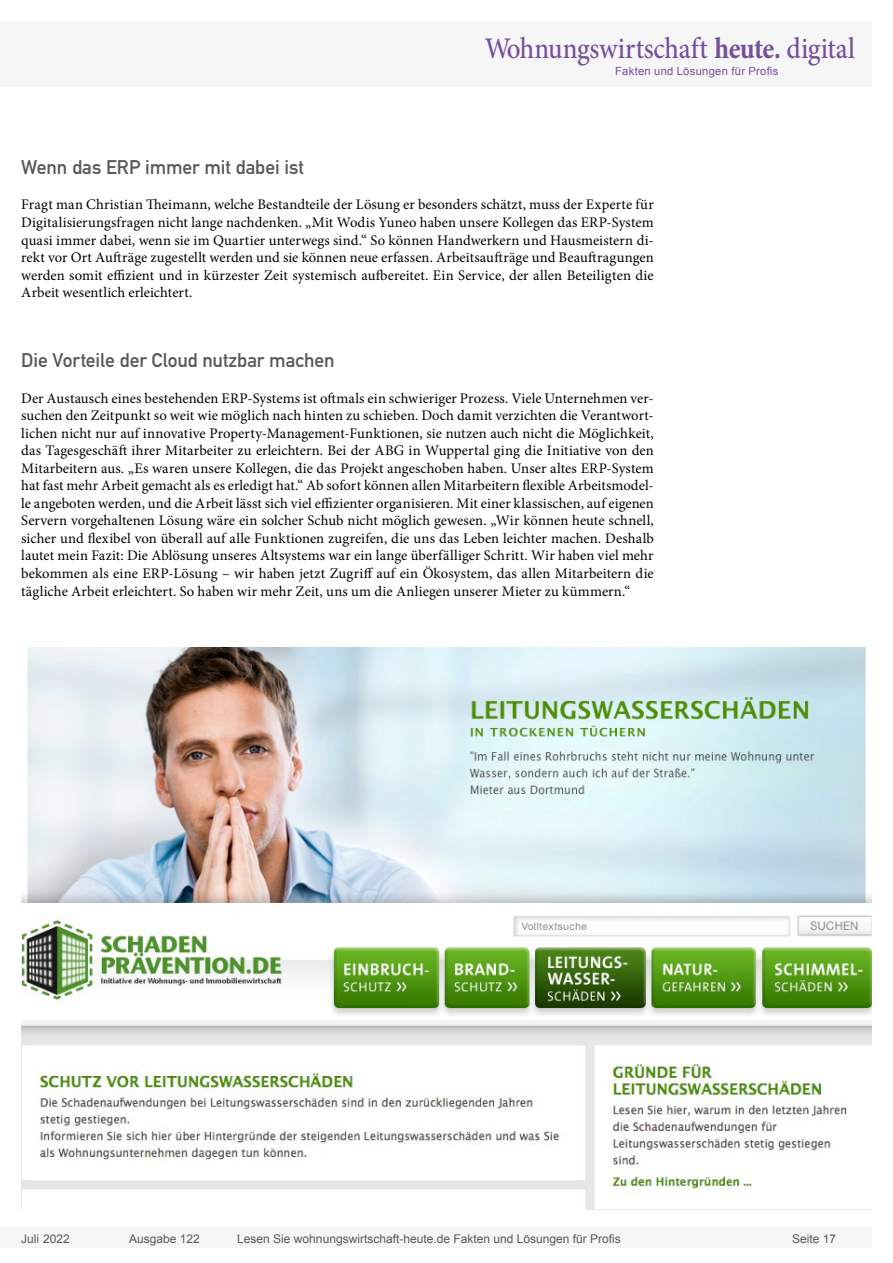
<style>
.page{position:relative;width:893px;height:1263px;background:#fff}
.page>*{position:absolute;margin:0;border:0;box-sizing:border-box;transform-origin:0 0}
.t1{font:500 30px "Minion Pro";letter-spacing:-.005em;color:#76509c;scale:.9 1}
.Überschrift_Grau{font:19.5px "DIN Mittelschrift";letter-spacing:-.005em;color:#595959}
.Fließtext_erste_Zeil{font:14.7px/17.5px "Minion Pro";letter-spacing:.005em;color:#000;text-align:justify}
.t2{font:12px "Arial";color:#595959}
.t3{font:11.25px "Arial";letter-spacing:.025em;color:#76509c}
.s1{font-weight:700}
</style>
<div class="page">
<div style="left:0;top:1227px;width:872px;height:20px;background:#f6f6f6"></div>
<div style="left:0;top:21px;width:872px;height:66px;background:#f6f6f6"></div>
<img style="left:21px;top:647px;width:851px;height:563px">
<h1 class="t1" style="left:485px;top:28px;width:413px">Wohnungswirtschaft <span class="s1">heute.</span> digital</h1>
<p class="t3" style="left:615px;top:63px;width:165px">Fakten und Lösungen für Profis</p>
<p class="Überschrift_Grau" style="left:21px;top:156px;width:284px">Wenn das ERP immer mit dabei ist</p>
<p class="Fließtext_erste_Zeil" style="left:21px;top:196px;width:634px">Fragt man Christian Theimann, welche Bestandteile der Lösung er besonders schätzt, muss der Experte für Digitalisierungsfragen nicht lange nachdenken. „Mit Wodis Yuneo haben unsere Kollegen das ERP-System quasi immer dabei, wenn sie im Quartier unterwegs sind.“ So können Handwerkern und Hausmeistern di&shy;rekt vor Ort Aufträge zugestellt werden und sie können neue erfassen. Arbeitsaufträge und Beauftragungen werden somit effizient und in kürzester Zeit systemisch aufbereitet. Ein Service, der allen Beteiligten die Arbeit wesentlich erleichtert.</p>
<p class="Überschrift_Grau" style="left:21px;top:349px;width:315px">Die Vorteile der Cloud nutzbar machen</p>
<p class="Fließtext_erste_Zeil" style="left:21px;top:389px;width:634px">Der Austausch eines bestehenden ERP-Systems ist oftmals ein schwieriger Prozess. Viele Unternehmen ver&shy;suchen den Zeitpunkt so weit wie möglich nach hinten zu schieben. Doch damit verzichten die Verantwort&shy;lichen nicht nur auf innovative Property-Management-Funktionen, sie nutzen auch nicht die Möglichkeit, das Tagesgeschäft ihrer Mitarbeiter zu erleichtern. Bei der ABG in Wuppertal ging die Initiative von den Mitarbeitern aus. „Es waren unsere Kollegen, die das Projekt angeschoben haben. Unser altes ERP-System hat fast mehr Arbeit gemacht als es erledigt hat.“ Ab sofort können allen Mitarbeitern flexible Arbeitsmodel&shy;le angeboten werden, und die Arbeit lässt sich viel effizienter organisieren. Mit einer klassischen, auf eigenen Servern vorgehaltenen Lösung wäre ein solcher Schub nicht möglich gewesen. „Wir können heute schnell, sicher und flexibel von überall auf alle Funktionen zugreifen, die uns das Leben leichter machen. Deshalb lautet mein Fazit: Die Ablösung unseres Altsystems war ein lange überfälliger Schritt. Wir haben viel mehr bekommen als eine ERP-Lösung – wir haben jetzt Zugriff auf ein Ökosystem, das allen Mitarbeitern die tägliche Arbeit erleichtert. So haben wir mehr Zeit, uns um die Anliegen unserer Mieter zu kümmern.“</p>
<p class="t2" style="left:21px;top:1230px;width:50px">Juli 2022</p>
<p class="t2" style="left:129px;top:1230px;width:72px">Ausgabe 122</p>
<p class="t2" style="left:237px;top:1230px;width:385px">Lesen Sie wohnungswirtschaft-heute.de Fakten und Lösungen für Profis</p>
<p class="t2" style="left:792px;top:1231px;width:46px">Seite 17</p>
</div>
